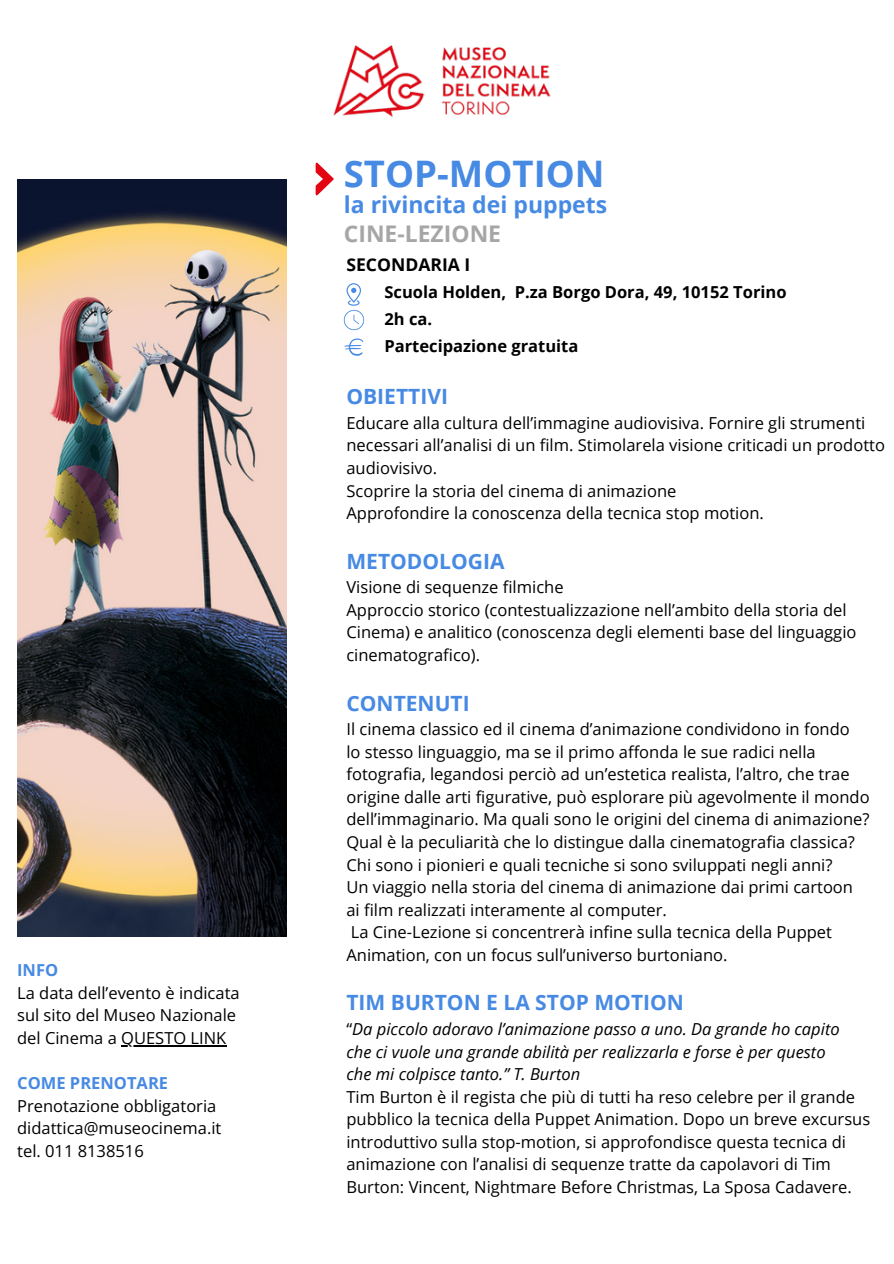
<style>
.page{position:relative;width:894px;height:1264px;background:#fff}
.page>*{position:absolute;margin:0;border:0;box-sizing:border-box;transform-origin:0 0}
.t1{font:700 36.6px "Open Sans";color:#478ae4}
.t2{font:700 23.1px "Open Sans";color:#478ae4}
.t3{font:700 22.95px "Open Sans";color:#a6a6a6}
.t4{font:700 21px "Open Sans";color:#478ae4}
.t5{font:700 17.55px "Open Sans";color:#000}
.t6{font:16.5px/22.5px "Open Sans";color:#000}
.t7{font:italic 16.5px "Open Sans";color:#000}
.t8{font:700 16.5px "Open Sans";color:#000}
.t9{font:700 16.5px "Open Sans";color:#478ae4}
.s1{font-weight:700;color:#478ae4}
.s2{font-style:normal}
</style>
<div class="page">
<img style="left:17px;top:180px;width:269px;height:756px">
<img style="left:333px;top:45px;width:218px;height:72px">
<svg style="left:344px;top:283px;width:20px;height:47px"></svg>
<svg style="left:344px;top:338px;width:19px;height:18px"></svg>
<svg style="left:315px;top:163px;width:18px;height:32px"></svg>
<hr style="left:121px;top:1045px;width:105px;height:1px;background:#000">
<p class="t9" style="left:17px;top:958px;width:43px">INFO</p>
<p class="t6" style="left:17px;top:981px;width:224px">La data dell’evento è indicata</p>
<p class="t6" style="left:17px;top:1003px;width:220px">sul sito del Museo Nazionale</p>
<p class="t6" style="left:17px;top:1026px;width:211px">del Cinema a QUESTO LINK</p>
<p class="t6" style="left:17px;top:1071px;width:200px"><span class="s1">COME PRENOTARE<br></span>Prenotazione obbligatoria</p>
<p class="t6" style="left:17px;top:1116px;width:206px">didattica@museocinema.it</p>
<p class="t6" style="left:17px;top:1138px;width:128px">tel. 011 8138516</p>
<p class="t1" style="left:344px;top:148px;width:262px">STOP-MOTION</p>
<p class="t2" style="left:344px;top:188px;width:265px">la rivincita dei puppets</p>
<p class="t3" style="left:344px;top:218px;width:159px">CINE-LEZIONE</p>
<p class="t5" style="left:346px;top:252px;width:125px">SECONDARIA I</p>
<p class="t8" style="left:384px;top:280px;width:403px">Scuola Holden, P.za Borgo Dora, 49, 10152 Torino</p>
<p class="t8" style="left:384px;top:307px;width:49px">2h ca.</p>
<p class="t8" style="left:384px;top:335px;width:195px">Partecipazione gratuita</p>
<p class="t4" style="left:346px;top:382px;width:103px">OBIETTIVI</p>
<p class="t6" style="left:346px;top:411px;width:540px">Educare alla cultura dell’immagine audiovisiva. Fornire gli strumenti necessari all’analisi di un film. Stimolarela visione criticadi un prodotto audiovisivo.</p>
<p class="t6" style="left:346px;top:479px;width:331px">Scoprire la storia del cinema di animazione</p>
<p class="t6" style="left:346px;top:501px;width:419px">Approfondire la conoscenza della tecnica stop motion.</p>
<p class="t4" style="left:346px;top:546px;width:159px">METODOLOGIA</p>
<p class="t6" style="left:346px;top:575px;width:218px">Visione di sequenze filmiche</p>
<p class="t6" style="left:346px;top:598px;width:511px">Approccio storico (contestualizzazione nell’ambito della storia del<br>Cinema) e analitico (conoscenza degli elementi base del linguaggio cinematografico).</p>
<p class="t4" style="left:346px;top:688px;width:125px">CONTENUTI</p>
<p class="t6" style="left:346px;top:717px;width:505px">Il cinema classico ed il cinema d’animazione condividono in fondo</p>
<p class="t6" style="left:346px;top:740px;width:524px">lo stesso linguaggio, ma se il primo affonda le sue radici nella fotografia, legandosi perciò ad un’estetica realista, l’altro, che trae origine dalle arti figurative, può esplorare più agevolmente il mondo dell’immaginario. Ma quali sono le origini del cinema di animazione?<br>Qual è la peculiarità che lo distingue dalla cinematografia classica?</p>
<p class="t6" style="left:346px;top:852px;width:487px">Chi sono i pionieri e quali tecniche si sono sviluppati negli anni?</p>
<p class="t6" style="left:346px;top:875px;width:508px">Un viaggio nella storia del cinema di animazione dai primi cartoon</p>
<p class="t6" style="left:346px;top:898px;width:322px">ai film realizzati interamente al computer.</p>
<p class="t6" style="left:346px;top:920px;width:487px">La Cine-Lezione si concentrerà infine sulla tecnica della Puppet<br>Animation, con un focus sull’universo burtoniano.</p>
<p class="t4" style="left:346px;top:987px;width:339px">TIM BURTON E LA STOP MOTION</p>
<p class="t7" style="left:346px;top:1017px;width:494px"><span class="s2">“</span>Da piccolo adoravo l’animazione passo a uno. Da grande ho capito</p>
<p class="t7" style="left:346px;top:1039px;width:480px">che ci vuole una grande abilità per realizzarla e forse è per questo</p>
<p class="t7" style="left:346px;top:1062px;width:235px">che mi colpisce tanto.” T. Burton</p>
<p class="t6" style="left:346px;top:1084px;width:525px">Tim Burton è il regista che più di tutti ha reso celebre per il grande pubblico la tecnica della Puppet Animation. Dopo un breve excursus introduttivo sulla stop-motion, si approfondisce questa tecnica di animazione con l’analisi di sequenze tratte da capolavori di Tim Burton: Vincent, Nightmare Before Christmas, La Sposa Cadavere.</p>
</div>
